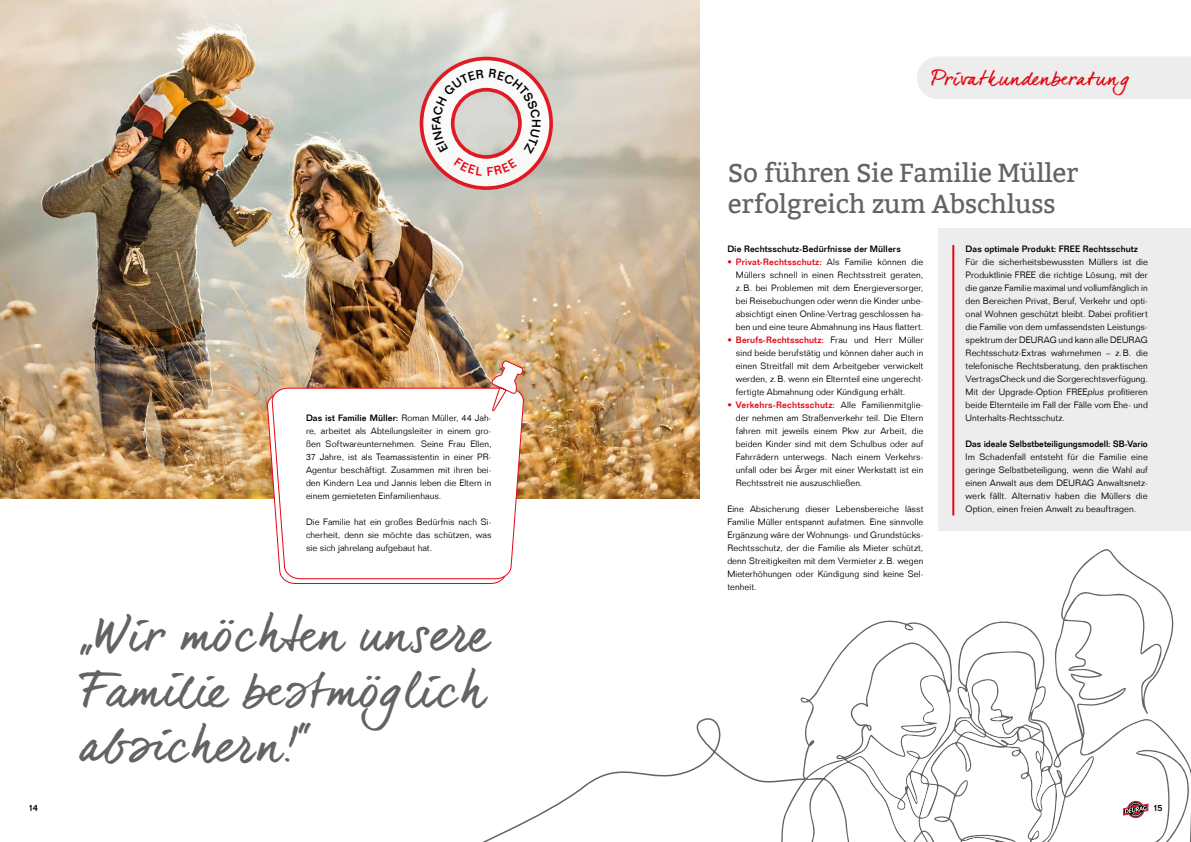
<style>
.page{position:relative;width:1191px;height:842px;background:#fff}
.page>*{position:absolute;margin:0;border:0;box-sizing:border-box;transform-origin:0 0}
.t1{font:48px/55px "dear Joe 6";color:#646363;text-align:justify}
.t2{font:26px/31.2px "Bitter";letter-spacing:-.01em;color:#646363}
.t3{font:20px "dear Joe 6";letter-spacing:.02em;color:#e30613}
.t4{font:300 9px/13px "Folio LT";letter-spacing:.01em;color:#000;text-align:justify}
.t5{font:500 9px "Folio LT";letter-spacing:.01em;color:#000}
.s1{font-weight:500}
.s2{color:#e30613}
.s3{font-weight:500;color:#e30613}
.s4{font-family:"Folio BT";font-style:italic}
</style>
<div class="page">
<div style="left:939px;top:228px;width:252px;height:303px;background:#ededed"></div>
<img style="left:0;top:0;width:699px;height:499px">
<div style="left:917px;top:57px;width:274px;height:42px;background:#ededed"></div>
<svg style="left:267px;top:392px;width:235px;height:192px"></svg>
<svg style="left:272px;top:387px;width:253px;height:193px"></svg>
<div style="left:306px;top:409px;width:185px;height:153px;background:#fff"></div>
<svg style="left:491px;top:360px;width:33px;height:52px"></svg>
<svg style="left:482px;top:718px;width:299px;height:124px"></svg>
<svg style="left:781px;top:549px;width:410px;height:293px"></svg>
<svg style="left:906px;top:625px;width:6px;height:4px"></svg>
<svg style="left:802px;top:674px;width:290px;height:168px"></svg>
<hr style="left:952px;top:245px;width:2px;height:270px;background:#e30613">
<svg style="left:419px;top:56px;width:135px;height:135px"></svg>
<h3 class="t3" style="left:931px;top:67px;width:200px">Privatkundenberatun g</h3>
<p class="t4" style="left:306px;top:411px;width:187px"><span class="s1">Das ist Familie Müller:</span> Roman Müller, 44 Jah&shy;re, arbeitet als Abteilungsleiter in einem gro&shy;ßen Softwareunternehmen. Seine Frau Ellen, 37 Jahre, ist als Teamassistentin in einer PR-Agentur beschäftigt. Zusammen mit ihren bei&shy;den Kindern Lea und Jannis leben die Eltern in einem gemieteten Einfamilienhaus.</p>
<p class="t4" style="left:306px;top:515px;width:187px">Die Familie hat ein großes Bedürfnis nach Si&shy;cherheit, denn sie möchte das schützen, was sie sich jahrelang aufgebaut hat.</p>
<h1 class="t1" style="left:79px;top:606px;width:411px">„Wir möchten unsere Familie bestmöglich absichern!“</h1>
<h2 class="t2" style="left:728px;top:157px;width:352px">So führen Sie Familie Müller erfolgreich zum Abschluss</h2>
<p class="t5" style="left:727px;top:243px;width:175px">Die Rechtsschutz-Bedürfnisse der Müllers</p>
<p class="t4" style="left:736px;top:255px;width:189px;text-indent:-9px"><span class="s2">•</span> <span class="s3">Privat-Rechtsschutz:</span> Als Familie können die Müllers schnell in einen Rechtsstreit geraten, z.B. bei Problemen mit dem Energieversorger, bei Reisebuchungen oder wenn die Kinder unbe&shy;absichtigt einen Online-Vertrag geschlossen ha&shy;ben und eine teure Abmahnung ins Haus flattert.</p>
<p class="t4" style="left:736px;top:333px;width:189px;text-indent:-9px"><span class="s2">•</span> <span class="s3">Berufs-Rechtsschutz:</span> Frau und Herr Müller sind beide berufstätig und können daher auch in einen Streitfall mit dem Arbeitgeber verwickelt werden, z.B. wenn ein Elternteil eine ungerecht&shy;fertigte Abmahnung oder Kündigung erhält.</p>
<p class="t4" style="left:736px;top:398px;width:189px;text-indent:-9px"><span class="s2">•</span> <span class="s3">Verkehrs-Rechtsschutz:</span> Alle Familienmitglie&shy;der nehmen am Straßenverkehr teil. Die Eltern fahren mit jeweils einem Pkw zur Arbeit, die beiden Kinder sind mit dem Schulbus oder auf Fahrrädern unterwegs. Nach einem Verkehrs&shy;unfall oder bei Ärger mit einer Werkstatt ist ein Rechtsstreit nie auszuschließen.</p>
<p class="t4" style="left:727px;top:502px;width:198px">Eine Absicherung dieser Lebensbereiche lässt Familie Müller entspannt aufatmen. Eine sinnvolle Ergänzung wäre der Wohnungs- und Grundstücks-Rechtsschutz, der die Familie als Mieter schützt, denn Streitigkeiten mit dem Vermieter z.B. wegen Mieterhöhungen oder Kündigung sind keine Sel&shy;tenheit.</p>
<p class="t5" style="left:965px;top:243px;width:174px">Das optimale Produkt: FREE Rechtsschutz</p>
<p class="t4" style="left:965px;top:255px;width:184px">Für die sicherheitsbewussten Müllers ist die Produktlinie FREE die richtige Lösung, mit der die ganze Familie maximal und vollumfänglich in den Bereichen Privat, Beruf, Verkehr und opti&shy;onal Wohnen geschützt bleibt. Dabei profitiert die Familie von dem umfassendsten Leistungs&shy;spektrum der DEURAG und kann alle DEURAG Rechtsschutz-Extras wahrnehmen – z.B. die telefonische Rechtsberatung, den praktischen VertragsCheck und die Sorgerechtsverfügung.<br>Mit der Upgrade-Option FREE<span class="s4">plus</span> profitieren beide Elternteile im Fall der Fälle vom Ehe- und Unterhalts-Rechtsschutz.</p>
<p class="t5" style="left:965px;top:438px;width:184px">Das ideale Selbstbeteiligungsmodell: SB-Vario</p>
<p class="t4" style="left:965px;top:450px;width:184px">Im Schadenfall entsteht für die Familie eine geringe Selbstbeteiligung, wenn die Wahl auf einen Anwalt aus dem DEURAG Anwaltsnetz&shy;werk fällt. Alternativ haben die Müllers die Option, einen freien Anwalt zu beauftragen.</p>
<p class="t5" style="left:28px;top:802px;width:11px">14</p>
<p class="t5" style="left:1153px;top:802px;width:11px">15</p>
</div>
